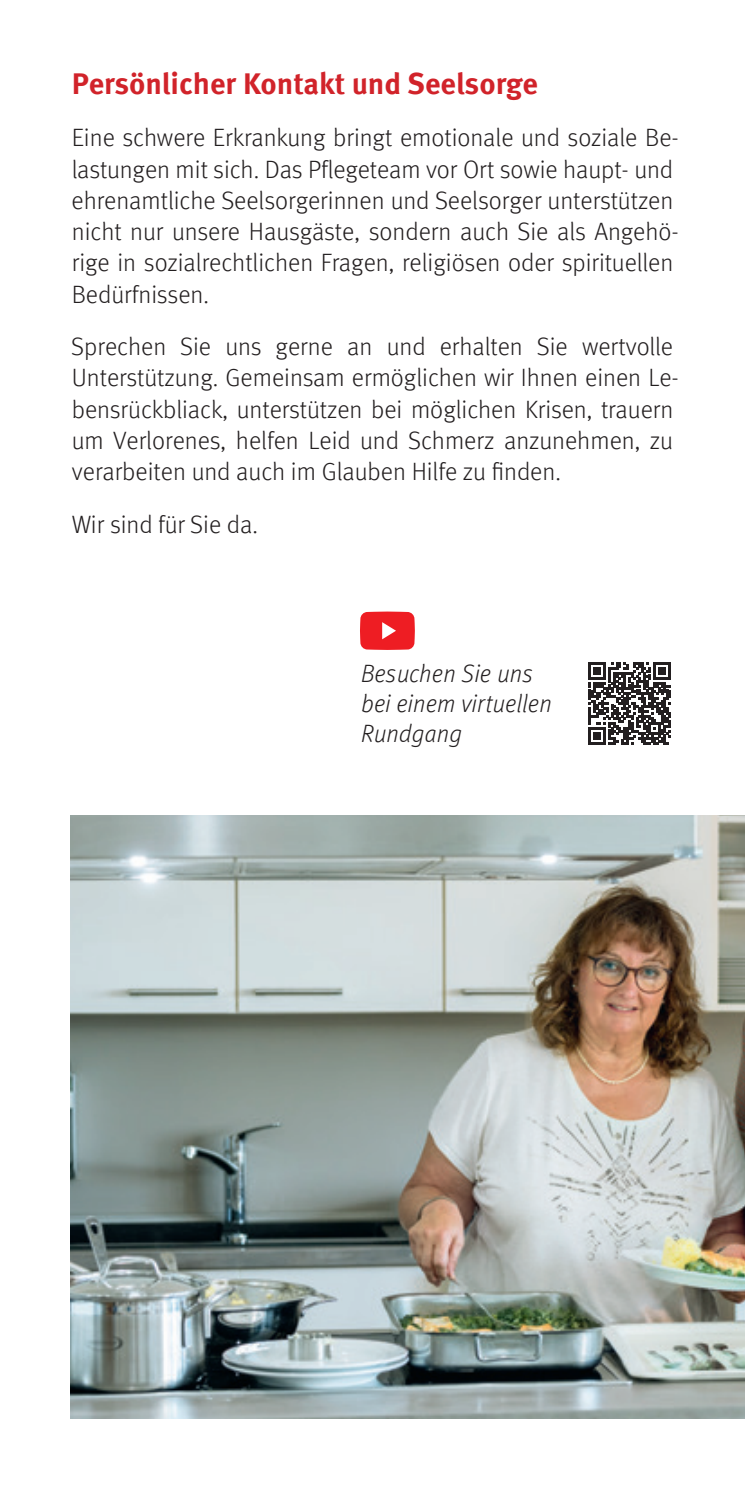
<style>
.page{position:relative;width:745px;height:1489px;background:#fff}
.page>*{position:absolute;margin:0;border:0;box-sizing:border-box;transform-origin:0 0}
.t1{font:700 30px "Meta Offc";color:#d1232a}
.t2{font:300 25px/31.2px "Meta Offc";color:#231f20}
.t3{font:italic 300 25px/30px "Meta Offc";letter-spacing:.01em;color:#231f20;scale:.95 1}
</style>
<div class="page">
<img style="left:71px;top:815px;width:673px;height:602px">
<svg style="left:588px;top:662px;width:82px;height:83px"></svg>
<svg style="left:360px;top:611px;width:54px;height:39px;background:#ef353a"></svg>
<p class="t1" style="left:72px;top:65px;width:467px">Persönlicher Kontakt und Seelsorge</p>
<p class="t2" style="left:71px;top:123px;width:608px">Eine schwere Erkrankung bringt emotionale und soziale Be&shy;lastungen mit sich. Das Pflegeteam vor Ort sowie haupt- und ehrenamtliche Seelsorgerinnen und Seelsorger unterstützen nicht nur unsere Hausgäste, sondern auch Sie als Angehö&shy;rige in sozialrechtlichen Fragen, religiösen oder spirituellen Bedürfnissen.</p>
<p class="t2" style="left:71px;top:331px;width:608px">Sprechen Sie uns gerne an und erhalten Sie wertvolle Unterstützung. Gemeinsam ermöglichen wir Ihnen einen Le&shy;bensrückbliack, unterstützen bei möglichen Krisen, trauern um Verlorenes, helfen Leid und Schmerz anzunehmen, zu verarbeiten und auch im Glauben Hilfe zu finden.</p>
<p class="t2" style="left:72px;top:509px;width:188px">Wir sind für Sie da.</p>
<p class="t3" style="left:361px;top:659px;width:202px">Besuchen Sie uns bei einem virtuellen<br>Rundgang</p>
</div>
